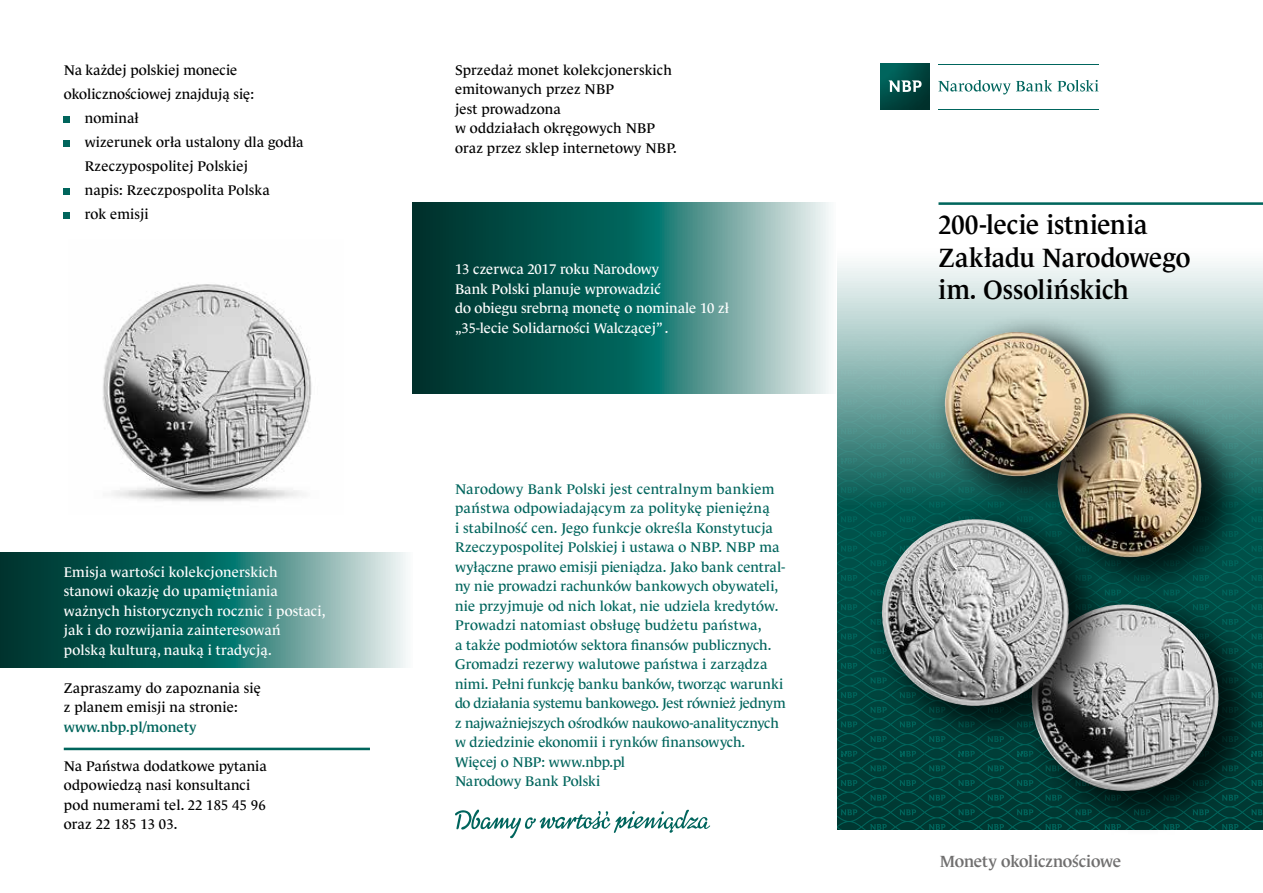
<style>
.page{position:relative;width:1263px;height:893px;background:#fff}
.page>*{position:absolute;margin:0;border:0;box-sizing:border-box;transform-origin:0 0}
.t1{font:600 27px/32.4px "Le Monde Journal Pro";color:#000;scale:.95 1}
.t2{font:600 16.5px "Le Monde Journal Pro";letter-spacing:-.015em;color:#706f6f}
.t3{font:14.25px/19.5px "Le Monde Journal Pro";letter-spacing:.005em;color:#00655d}
.t4{font:14.25px/19.5px "Le Monde Journal Pro";letter-spacing:.01em;color:#000}
.t5{font:14.25px/19.5px "Le Monde Journal Pro";letter-spacing:.01em;color:#fff}
.t6{font:600 14.25px "Le Monde Journal Pro";letter-spacing:.01em;color:#00655c}
</style>
<div class="page">
<svg style="left:1250px;top:461px;width:13px;height:124px"></svg>
<svg style="left:1251px;top:487px;width:12px;height:6px"></svg>
<svg style="left:1251px;top:575px;width:12px;height:6px"></svg>
<svg style="left:1251px;top:546px;width:12px;height:6px"></svg>
<svg style="left:1251px;top:516px;width:12px;height:6px"></svg>
<svg style="left:838px;top:754px;width:179px;height:75px;background:#00433c"></svg>
<svg style="left:958px;top:754px;width:17px;height:3px"></svg>
<svg style="left:838px;top:461px;width:179px;height:293px;background:#08564f"></svg>
<svg style="left:840px;top:721px;width:17px;height:6px"></svg>
<svg style="left:840px;top:692px;width:17px;height:6px"></svg>
<svg style="left:899px;top:487px;width:17px;height:6px"></svg>
<svg style="left:840px;top:487px;width:17px;height:6px"></svg>
<svg style="left:840px;top:634px;width:17px;height:5px"></svg>
<svg style="left:840px;top:604px;width:17px;height:6px"></svg>
<svg style="left:840px;top:575px;width:17px;height:6px"></svg>
<svg style="left:840px;top:663px;width:17px;height:6px"></svg>
<svg style="left:870px;top:472px;width:17px;height:6px"></svg>
<svg style="left:840px;top:516px;width:17px;height:6px"></svg>
<svg style="left:1251px;top:461px;width:12px;height:3px"></svg>
<svg style="left:1054px;top:263px;width:209px;height:198px;background:#bad4d1"></svg>
<svg style="left:1163px;top:326px;width:17px;height:6px"></svg>
<svg style="left:1163px;top:297px;width:17px;height:5px"></svg>
<svg style="left:1222px;top:267px;width:16px;height:6px"></svg>
<svg style="left:1222px;top:297px;width:16px;height:5px"></svg>
<svg style="left:1222px;top:326px;width:16px;height:6px"></svg>
<svg style="left:1192px;top:311px;width:17px;height:6px"></svg>
<svg style="left:1192px;top:282px;width:17px;height:6px"></svg>
<svg style="left:1192px;top:341px;width:17px;height:5px"></svg>
<svg style="left:1251px;top:399px;width:12px;height:6px"></svg>
<svg style="left:1075px;top:311px;width:17px;height:2px"></svg>
<svg style="left:1104px;top:297px;width:17px;height:5px"></svg>
<svg style="left:1075px;top:282px;width:17px;height:6px"></svg>
<svg style="left:1251px;top:311px;width:12px;height:6px"></svg>
<svg style="left:1251px;top:341px;width:12px;height:5px"></svg>
<svg style="left:1251px;top:282px;width:12px;height:6px"></svg>
<svg style="left:1138px;top:341px;width:12px;height:5px"></svg>
<svg style="left:1133px;top:311px;width:17px;height:6px"></svg>
<svg style="left:1133px;top:282px;width:17px;height:6px"></svg>
<svg style="left:1138px;top:370px;width:12px;height:6px"></svg>
<svg style="left:1251px;top:370px;width:12px;height:6px"></svg>
<svg style="left:1192px;top:370px;width:17px;height:6px"></svg>
<svg style="left:1104px;top:267px;width:17px;height:6px"></svg>
<svg style="left:1251px;top:428px;width:12px;height:6px"></svg>
<svg style="left:1163px;top:385px;width:17px;height:5px"></svg>
<svg style="left:1222px;top:385px;width:16px;height:5px"></svg>
<svg style="left:899px;top:461px;width:17px;height:3px"></svg>
<svg style="left:840px;top:461px;width:17px;height:3px"></svg>
<svg style="left:838px;top:263px;width:216px;height:198px;background:#a6c7c4"></svg>
<svg style="left:870px;top:326px;width:17px;height:6px"></svg>
<svg style="left:870px;top:297px;width:17px;height:5px"></svg>
<svg style="left:929px;top:267px;width:16px;height:6px"></svg>
<svg style="left:929px;top:297px;width:16px;height:5px"></svg>
<svg style="left:899px;top:311px;width:17px;height:6px"></svg>
<svg style="left:1045px;top:297px;width:17px;height:5px"></svg>
<svg style="left:1045px;top:267px;width:17px;height:6px"></svg>
<svg style="left:899px;top:282px;width:17px;height:6px"></svg>
<svg style="left:899px;top:341px;width:17px;height:5px"></svg>
<svg style="left:840px;top:428px;width:17px;height:6px"></svg>
<svg style="left:840px;top:399px;width:17px;height:6px"></svg>
<svg style="left:899px;top:399px;width:17px;height:6px"></svg>
<svg style="left:870px;top:414px;width:17px;height:6px"></svg>
<svg style="left:987px;top:297px;width:17px;height:5px"></svg>
<svg style="left:987px;top:267px;width:17px;height:6px"></svg>
<svg style="left:958px;top:311px;width:17px;height:2px"></svg>
<svg style="left:958px;top:282px;width:17px;height:6px"></svg>
<svg style="left:840px;top:341px;width:17px;height:5px"></svg>
<svg style="left:840px;top:311px;width:17px;height:6px"></svg>
<svg style="left:840px;top:282px;width:17px;height:6px"></svg>
<svg style="left:840px;top:370px;width:17px;height:6px"></svg>
<svg style="left:899px;top:370px;width:17px;height:6px"></svg>
<svg style="left:899px;top:428px;width:17px;height:6px"></svg>
<svg style="left:1016px;top:282px;width:17px;height:6px"></svg>
<svg style="left:1016px;top:311px;width:17px;height:2px"></svg>
<svg style="left:870px;top:385px;width:17px;height:5px"></svg>
<img style="left:880px;top:64px;width:50px;height:46px">
<hr style="left:938px;top:64px;width:161px;height:1px;background:#00655d">
<hr style="left:938px;top:109px;width:161px;height:1px;background:#00655d">
<svg style="left:888px;top:80px;width:33px;height:12px"></svg>
<svg style="left:938px;top:80px;width:87px;height:15px"></svg>
<svg style="left:1026px;top:80px;width:72px;height:12px"></svg>
<svg style="left:0;top:553px;width:406px;height:115px;background:#397b75"></svg>
<svg style="left:412px;top:202px;width:417px;height:192px;background:#377973"></svg>
<svg style="left:64px;top:117px;width:6px;height:6px"></svg>
<svg style="left:64px;top:141px;width:6px;height:6px"></svg>
<svg style="left:64px;top:189px;width:6px;height:6px"></svg>
<svg style="left:64px;top:213px;width:6px;height:6px"></svg>
<hr style="left:938px;top:202px;width:325px;height:3px;background:#00655c">
<hr style="left:64px;top:748px;width:306px;height:2px;background:#00655c">
<svg style="left:455px;top:810px;width:255px;height:28px"></svg>
<img style="left:102px;top:284px;width:210px;height:218px">
<div style="left:1017px;top:585px;width:246px;height:251px;background:#000;opacity:.75"></div>
<img style="left:1031px;top:604px;width:188px;height:187px">
<div style="left:1042px;top:394px;width:208px;height:208px;background:#000;opacity:.75"></div>
<img style="left:1118px;top:413px;width:83px;height:144px">
<div style="left:867px;top:500px;width:251px;height:251px;background:#000;opacity:.75"></div>
<img style="left:882px;top:519px;width:187px;height:187px">
<div style="left:930px;top:313px;width:208px;height:208px;background:#000;opacity:.75"></div>
<img style="left:945px;top:332px;width:144px;height:144px">
<p class="t4" style="left:64px;top:59px;width:175px">Na każdej polskiej monecie</p>
<p class="t4" style="left:64px;top:83px;width:192px">okolicznościowej znajdują się:</p>
<p class="t4" style="left:85px;top:107px;width:56px">nominał</p>
<p class="t4" style="left:85px;top:131px;width:220px">wizerunek orła ustalony dla godła</p>
<p class="t4" style="left:85px;top:155px;width:165px">Rzeczypospolitej Polskiej</p>
<p class="t4" style="left:85px;top:179px;width:186px">napis: Rzeczpospolita Polska</p>
<p class="t4" style="left:85px;top:203px;width:65px">rok emisji</p>
<h1 class="t1" style="left:938px;top:206px;width:267px">200-lecie istnienia<br>Zakładu Narodowego im. Ossolińskich</h1>
<p class="t4" style="left:455px;top:59px;width:223px">Sprzedaż monet kolekcjonerskich emitowanych przez NBP<br>jest prowadzona<br>w oddziałach okręgowych NBP oraz przez sklep internetowy NBP.</p>
<p class="t5" style="left:455px;top:258px;width:275px">13 czerwca 2017 roku Narodowy<br>Bank Polski planuje wprowadzić<br>do obiegu srebrną monetę o nominale 10 zł „35-lecie Solidarności Walczącej” .</p>
<p class="t5" style="left:64px;top:561px;width:263px">Emisja wartości kolekcjonerskich stanowi okazję do upamiętniania ważnych historycznych rocznic i postaci, jak i do rozwijania zainteresowań polską kulturą, nauką i tradycją.</p>
<p class="t4" style="left:64px;top:676px;width:199px">Zapraszamy do zapoznania się z planem emisji na stronie:</p>
<p class="t6" style="left:64px;top:716px;width:134px">www.nbp.pl/monety</p>
<p class="t4" style="left:64px;top:754px;width:205px">Na Państwa dodatkowe pytania odpowiedzą nasi konsultanci pod numerami tel. 22 185 45 96 oraz 22 185 13 03.</p>
<p class="t3" style="left:455px;top:478px;width:332px">Narodowy Bank Polski jest centralnym bankiem państwa odpowiadającym za politykę pieniężną<br>i stabilność cen. Jego funkcje określa Konstytucja Rzeczypospolitej Polskiej i ustawa o NBP. NBP ma wyłączne prawo emisji pieniądza. Jako bank central&shy;ny nie prowadzi rachunków bankowych obywateli, nie przyjmuje od nich lokat, nie udziela kredytów.<br>Prowadzi natomiast obsługę budżetu państwa,<br>a także podmiotów sektora finansów publicznych.<br>Gromadzi rezerwy walutowe państwa i zarządza nimi. Pełni funkcję banku banków, tworząc warunki do działania systemu bankowego. Jest również jednym z najważniejszych ośrodków naukowo-analitycznych w dziedzinie ekonomii i rynków finansowych.<br>Więcej o NBP: www.nbp.pl<br>Narodowy Bank Polski</p>
<p class="t2" style="left:940px;top:849px;width:183px">Monety okolicznościowe</p>
</div>
